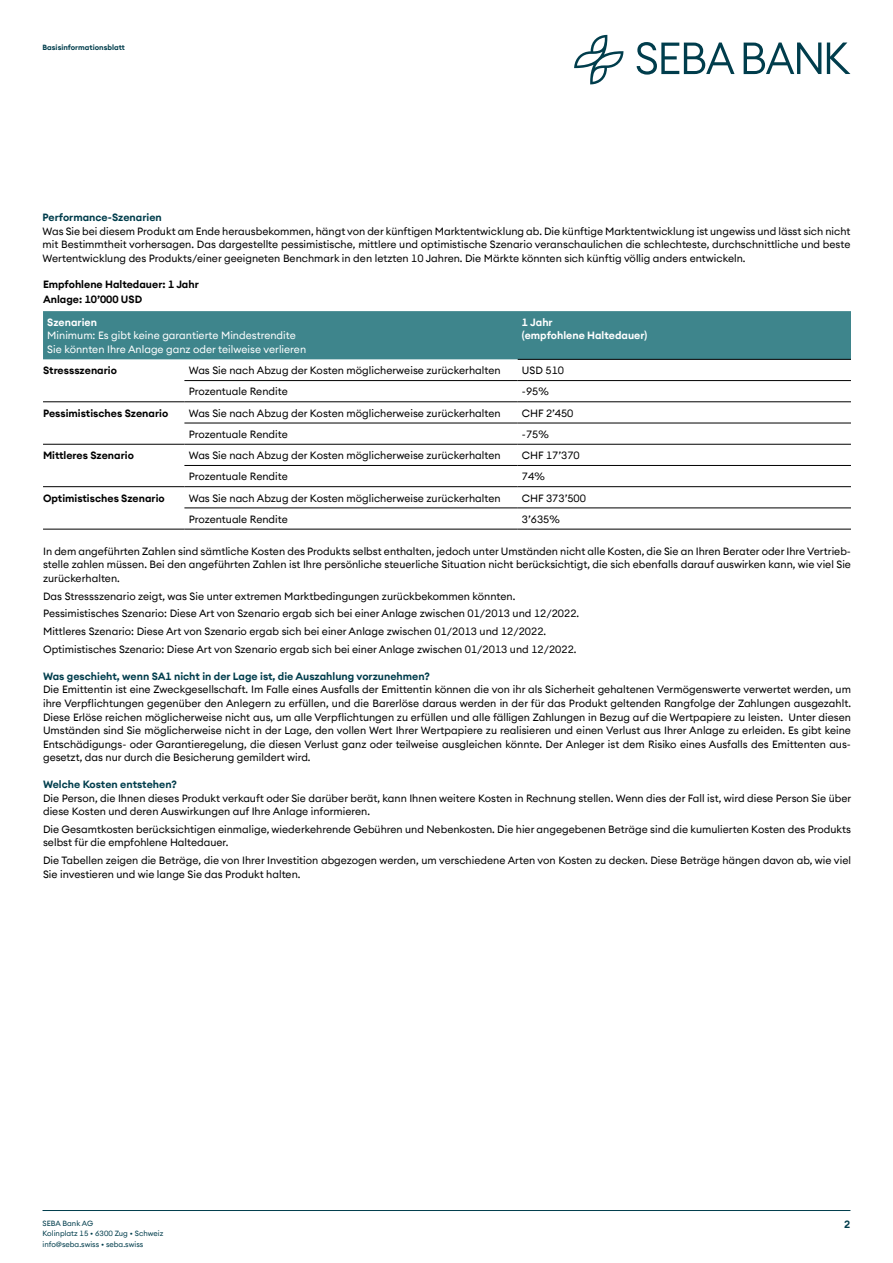
<style>
.page{position:relative;width:893px;height:1263px;background:#fff}
.page>*{position:absolute;margin:0;border:0;box-sizing:border-box;transform-origin:0 0}
.t1{font:10.5px/13.5px "Seba Euclid";color:#000}
.t2{font:600 10.5px/15px "Seba Euclid";color:#000}
.t3{font:600 10.5px "Seba Euclid";color:#003d4c}
.t4{font:10.5px/13.5px "Seba Euclid";color:#fff}
.t5{font:600 10.5px/13.5px "Seba Euclid";color:#fff}
.t6{font:7.5px/10.5px "Seba Euclid";color:#003d4c}
.t7{font:600 7.5px "Seba Euclid";color:#003d4c}
</style>
<div class="page">
<hr style="left:43px;top:1210px;width:807px;height:1px;background:#003d4c">
<svg style="left:574px;top:35px;width:49px;height:49px"></svg>
<svg style="left:637px;top:42px;width:97px;height:33px"></svg>
<svg style="left:744px;top:43px;width:77px;height:31px"></svg>
<svg style="left:827px;top:43px;width:23px;height:31px"></svg>
<div style="left:43px;top:311px;width:808px;height:48px;background:#3e858c"></div>
<hr style="left:518px;top:359px;width:333px;height:1px;background:#000">
<hr style="left:184px;top:380px;width:334px;height:1px;background:#000">
<hr style="left:518px;top:380px;width:333px;height:1px;background:#000">
<hr style="left:184px;top:401px;width:334px;height:1px;background:#000">
<hr style="left:518px;top:401px;width:333px;height:1px;background:#000">
<hr style="left:184px;top:423px;width:334px;height:1px;background:#000">
<hr style="left:518px;top:423px;width:333px;height:1px;background:#000">
<hr style="left:184px;top:444px;width:334px;height:1px;background:#000">
<hr style="left:518px;top:444px;width:333px;height:1px;background:#000">
<hr style="left:184px;top:465px;width:334px;height:1px;background:#000">
<hr style="left:518px;top:465px;width:333px;height:1px;background:#000">
<hr style="left:184px;top:486px;width:334px;height:1px;background:#000">
<hr style="left:518px;top:486px;width:333px;height:1px;background:#000">
<hr style="left:184px;top:508px;width:334px;height:1px;background:#000">
<hr style="left:518px;top:508px;width:333px;height:1px;background:#000">
<hr style="left:184px;top:529px;width:334px;height:1px;background:#000">
<hr style="left:518px;top:529px;width:333px;height:1px;background:#000">
<hr style="left:43px;top:401px;width:141px;height:1px;background:#000">
<hr style="left:43px;top:444px;width:141px;height:1px;background:#000">
<hr style="left:43px;top:486px;width:141px;height:1px;background:#000">
<hr style="left:43px;top:529px;width:141px;height:1px;background:#000">
<p class="t7" style="left:43px;top:43px;width:84px">Basisinformationsblatt</p>
<p class="t3" style="left:43px;top:211px;width:121px">Performance-Szenarien</p>
<p class="t1" style="left:43px;top:224px;width:809px;text-align:justify">Was Sie bei diesem Produkt am Ende herausbekommen, hängt von der künftigen Marktentwicklung ab. Die künftige Marktentwicklung ist ungewiss und lässt sich nicht mit Bestimmtheit vorhersagen. Das dargestellte pessimistische, mittlere und optimistische Szenario veranschaulichen die schlechteste, durchschnittliche und beste Wertentwicklung des Produkts/einer geeigneten Benchmark in den letzten 10 Jahren. Die Märkte könnten sich künftig völlig anders entwickeln.</p>
<p class="t2" style="left:43px;top:277px;width:157px">Empfohlene Haltedauer: 1 Jahr<br>Anlage: 10’000 USD</p>
<p class="t5" style="left:47px;top:316px;width:51px">Szenarien</p>
<p class="t4" style="left:47px;top:329px;width:260px">Minimum: Es gibt keine garantierte Mindestrendite<br>Sie könnten Ihre Anlage ganz oder teilweise verlieren</p>
<p class="t5" style="left:522px;top:316px;width:127px">1 Jahr<br>(empfohlene Haltedauer)</p>
<p class="t2" style="left:43px;top:363px;width:75px">Stressszenario</p>
<p class="t1" style="left:189px;top:364px;width:313px">Was Sie nach Abzug der Kosten möglicherweise zurückerhalten</p>
<p class="t1" style="left:522px;top:364px;width:44px">USD 510</p>
<p class="t1" style="left:189px;top:385px;width:101px">Prozentuale Rendite</p>
<p class="t1" style="left:522px;top:385px;width:28px">-95%</p>
<p class="t2" style="left:43px;top:405px;width:127px">Pessimistisches Szenario</p>
<p class="t1" style="left:189px;top:406px;width:313px">Was Sie nach Abzug der Kosten möglicherweise zurückerhalten</p>
<p class="t1" style="left:522px;top:406px;width:53px">CHF 2’450</p>
<p class="t1" style="left:189px;top:427px;width:101px">Prozentuale Rendite</p>
<p class="t1" style="left:522px;top:427px;width:28px">-75%</p>
<p class="t2" style="left:43px;top:448px;width:92px">Mittleres Szenario</p>
<p class="t1" style="left:189px;top:448px;width:313px">Was Sie nach Abzug der Kosten möglicherweise zurückerhalten</p>
<p class="t1" style="left:522px;top:448px;width:59px">CHF 17’370</p>
<p class="t1" style="left:189px;top:470px;width:101px">Prozentuale Rendite</p>
<p class="t1" style="left:522px;top:470px;width:24px">74%</p>
<p class="t2" style="left:43px;top:490px;width:123px">Optimistisches Szenario</p>
<p class="t1" style="left:189px;top:491px;width:313px">Was Sie nach Abzug der Kosten möglicherweise zurückerhalten</p>
<p class="t1" style="left:522px;top:491px;width:65px">CHF 373’500</p>
<p class="t1" style="left:189px;top:512px;width:101px">Prozentuale Rendite</p>
<p class="t1" style="left:522px;top:512px;width:39px">3’635%</p>
<p class="t1" style="left:43px;top:544px;width:809px;text-align:justify">In dem angeführten Zahlen sind sämtliche Kosten des Produkts selbst enthalten, jedoch unter Umständen nicht alle Kosten, die Sie an Ihren Berater oder Ihre Vertrieb&shy;stelle zahlen müssen. Bei den angeführten Zahlen ist Ihre persönliche steuerliche Situation nicht berücksichtigt, die sich ebenfalls darauf auswirken kann, wie viel Sie zurückerhalten.</p>
<p class="t1" style="left:43px;top:587px;width:538px;line-height:17.7px">Das Stressszenario zeigt, was Sie unter extremen Marktbedingungen zurückbekommen könnten.<br>Pessimistisches Szenario: Diese Art von Szenario ergab sich bei einer Anlage zwischen 01/2013 und 12/2022.<br>Mittleres Szenario: Diese Art von Szenario ergab sich bei einer Anlage zwischen 01/2013 und 12/2022.<br>Optimistisches Szenario: Diese Art von Szenario ergab sich bei einer Anlage zwischen 01/2013 und 12/2022.</p>
<p class="t3" style="left:43px;top:669px;width:388px">Was geschieht, wenn SA1 nicht in der Lage ist, die Auszahlung vorzunehmen?</p>
<p class="t1" style="left:43px;top:683px;width:809px;text-align:justify">Die Emittentin ist eine Zweckgesellschaft. Im Falle eines Ausfalls der Emittentin können die von ihr als Sicherheit gehaltenen Vermögenswerte verwertet werden, um ihre Verpflichtungen gegenüber den Anlegern zu erfüllen, und die Barerlöse daraus werden in der für das Produkt geltenden Rangfolge der Zahlungen ausgezahlt.<br>Diese Erlöse reichen möglicherweise nicht aus, um alle Verpflichtungen zu erfüllen und alle fälligen Zahlungen in Bezug auf die Wertpapiere zu leisten. Unter diesen Umständen sind Sie möglicherweise nicht in der Lage, den vollen Wert Ihrer Wertpapiere zu realisieren und einen Verlust aus Ihrer Anlage zu erleiden. Es gibt keine Entschädigungs- oder Garantieregelung, die diesen Verlust ganz oder teilweise ausgleichen könnte. Der Anleger ist dem Risiko eines Ausfalls des Emittenten aus&shy;gesetzt, das nur durch die Besicherung gemildert wird.</p>
<p class="t3" style="left:43px;top:777px;width:135px">Welche Kosten entstehen?</p>
<p class="t1" style="left:43px;top:791px;width:810px">Die Person, die Ihnen dieses Produkt verkauft oder Sie darüber berät, kann Ihnen weitere Kosten in Rechnung stellen. Wenn dies der Fall ist, wird diese Person Sie über diese Kosten und deren Auswirkungen auf Ihre Anlage informieren.</p>
<p class="t1" style="left:43px;top:822px;width:809px">Die Gesamtkosten berücksichtigen einmalige, wiederkehrende Gebühren und Nebenkosten. Die hier angegebenen Beträge sind die kumulierten Kosten des Produkts selbst für die empfohlene Haltedauer.</p>
<p class="t1" style="left:43px;top:853px;width:809px">Die Tabellen zeigen die Beträge, die von Ihrer Investition abgezogen werden, um verschiedene Arten von Kosten zu decken. Diese Beträge hängen davon ab, wie viel<br>Sie investieren und wie lange Sie das Produkt halten.</p>
<p class="t6" style="left:43px;top:1218px;width:122px">SEBA Bank AG<br>Kolinplatz 15 • 6300 Zug • Schweiz info@seba.swiss • seba.swiss</p>
<p class="t3" style="left:844px;top:1218px;width:8px">2</p>
</div>
